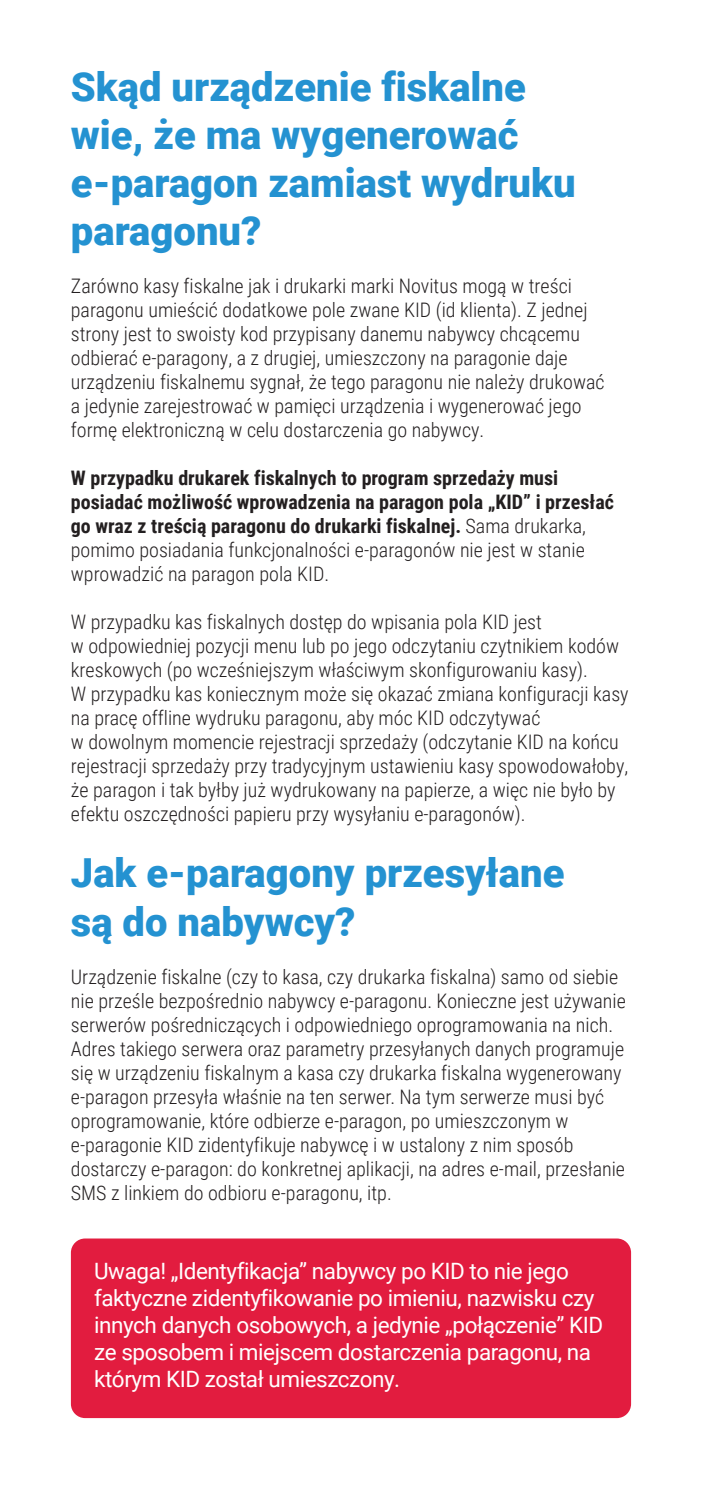
<style>
.page{position:relative;width:702px;height:1489px;background:#fff}
.page>*{position:absolute;margin:0;border:0;box-sizing:border-box;transform-origin:0 0}
.t1{font:900 40px/48px "Roboto";color:#2492d1}
.t2{font:22.5px/27px "Roboto";letter-spacing:-.02em;color:#fff}
.t3{font:300 20px/24px "Roboto Condensed";color:#231f20}
.t4{font:700 20px/24px "Roboto Condensed";color:#231f20}
.s1{font-weight:300}
</style>
<div class="page">
<div style="left:71px;top:1238px;width:560px;height:179px;background:#e21c3f;border-radius:14px"></div>
<h1 class="t1" style="left:71px;top:61px;width:506px">Skąd urządzenie fiskalne wie, że ma wygenerować e-paragon zamiast wydruku paragonu?</h1>
<p class="t3" style="left:71px;top:273px;width:535px">Zarówno kasy fiskalne jak i drukarki marki Novitus mogą w treści paragonu umieścić dodatkowe pole zwane KID (id klienta). Z jednej strony jest to swoisty kod przypisany danemu nabywcy chcącemu odbierać e-paragony, a z drugiej, umieszczony na paragonie daje urządzeniu fiskalnemu sygnał, że tego paragonu nie należy drukować a jedynie zarejestrować w pamięci urządzenia i wygenerować jego formę elektroniczną w celu dostarczenia go nabywcy.</p>
<p class="t4" style="left:71px;top:465px;width:544px">W przypadku drukarek fiskalnych to program sprzedaży musi posiadać możliwość wprowadzenia na paragon pola „KID” i przesłać go wraz z treścią paragonu do drukarki fiskalnej. <span class="s1">Sama drukarka, pomimo posiadania funkcjonalności e-paragonów nie jest w stanie wprowadzić na paragon pola KID.</span></p>
<p class="t3" style="left:71px;top:609px;width:559px">W przypadku kas fiskalnych dostęp do wpisania pola KID jest<br>w odpowiedniej pozycji menu lub po jego odczytaniu czytnikiem kodów kreskowych (po wcześniejszym właściwym skonfigurowaniu kasy).<br>W przypadku kas koniecznym może się okazać zmiana konfiguracji kasy na pracę offline wydruku paragonu, aby móc KID odczytywać<br>w dowolnym momencie rejestracji sprzedaży (odczytanie KID na końcu rejestracji sprzedaży przy tradycyjnym ustawieniu kasy spowodowałoby, że paragon i tak byłby już wydrukowany na papierze, a więc nie było by efektu oszczędności papieru przy wysyłaniu e-paragonów).</p>
<h1 class="t1" style="left:71px;top:847px;width:495px">Jak e-paragony przesyłane są do nabywcy?</h1>
<p class="t3" style="left:71px;top:963px;width:556px">Urządzenie fiskalne (czy to kasa, czy drukarka fiskalna) samo od siebie nie prześle bezpośrednio nabywcy e-paragonu. Konieczne jest używanie serwerów pośredniczących i odpowiedniego oprogramowania na nich.<br>Adres takiego serwera oraz parametry przesyłanych danych programuje się w urządzeniu fiskalnym a kasa czy drukarka fiskalna wygenerowany e-paragon przesyła właśnie na ten serwer. Na tym serwerze musi być oprogramowanie, które odbierze e-paragon, po umieszczonym w e-paragonie KID zidentyfikuje nabywcę i w ustalony z nim sposób dostarczy e-paragon: do konkretnej aplikacji, na adres e-mail, przesłanie SMS z linkiem do odbioru e-paragonu, itp.</p>
<p class="t2" style="left:94px;top:1256px;width:510px">Uwaga! „Identyfikacja” nabywcy po KID to nie jego faktyczne zidentyfikowanie po imieniu, nazwisku czy innych danych osobowych, a jedynie „połączenie” KID ze sposobem i miejscem dostarczenia paragonu, na którym KID został umieszczony.</p>
</div>
